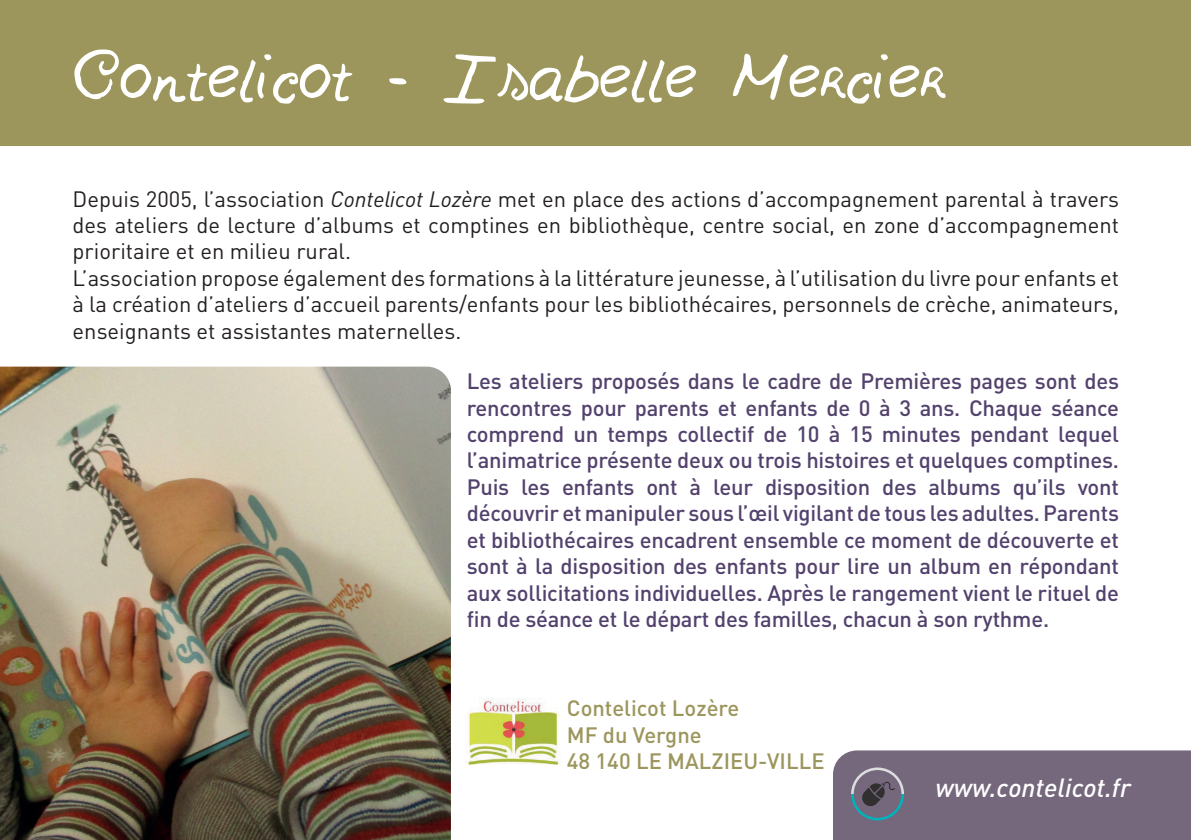
<style>
.page{position:relative;width:1191px;height:840px;background:#fff}
.page>*{position:absolute;margin:0;border:0;box-sizing:border-box;transform-origin:0 0}
.t1{font:84px "Nowherebound";color:#fff}
.t2{font:italic 500 26px "DINOT";color:#fff}
.t3{font:500 22px/26.4px "DINOT";letter-spacing:-.01em;color:#52426d;text-align:justify}
.t4{font:22px/26.4px "DINOT";color:#231f20;text-align:justify}
.t5{font:500 22px/26.4px "DINOT";color:#9c965c}
.s1{font-style:italic}
</style>
<div class="page">
<div style="left:0;top:0;width:1191px;height:146px;background:#9c965c"></div>
<img style="left:465px;top:698px;width:95px;height:67px">
<div style="left:833px;top:750px;width:358px;height:89px;background:#75687c"></div>
<img style="left:0;top:366px;width:451px;height:473px">
<p class="t1" style="left:74px;top:35px;width:874px">Contelicot - Isabelle Mercier</p>
<p class="t4" style="left:73px;top:185px;width:1047px">Depuis 2005, l’association <span class="s1">Contelicot Lozère</span> met en place des actions d’accompagnement parental à travers des ateliers de lecture d’albums et comptines en bibliothèque, centre social, en zone d’accompagnement prioritaire et en milieu rural.</p>
<p class="t4" style="left:73px;top:264px;width:1048px">L’association propose également des formations à la littérature jeunesse, à l’utilisation du livre pour enfants et à la création d’ateliers d’accueil parents/enfants pour les bibliothécaires, personnels de crèche, animateurs, enseignants et assistantes maternelles.</p>
<p class="t3" style="left:467px;top:367px;width:654px">Les ateliers proposés dans le cadre de Premières pages sont des rencontres pour parents et enfants de 0 à 3 ans. Chaque séance comprend un temps collectif de 10 à 15 minutes pendant lequel l’animatrice présente deux ou trois histoires et quelques comptines.<br>Puis les enfants ont à leur disposition des albums qu’ils vont découvrir et manipuler sous l’œil vigilant de tous les adultes. Parents et bibliothécaires encadrent ensemble ce moment de découverte et sont à la disposition des enfants pour lire un album en répondant aux sollicitations individuelles. Après le rangement vient le rituel de fin de séance et le départ des familles, chacun à son rythme.</p>
<p class="t5" style="left:567px;top:694px;width:174px">Contelicot Lozère</p>
<p class="t5" style="left:567px;top:720px;width:259px">MF du Vergne<br>48 140 LE MALZIEU-VILLE</p>
<p class="t2" style="left:935px;top:770px;width:197px">www.contelicot.fr</p>
</div>
